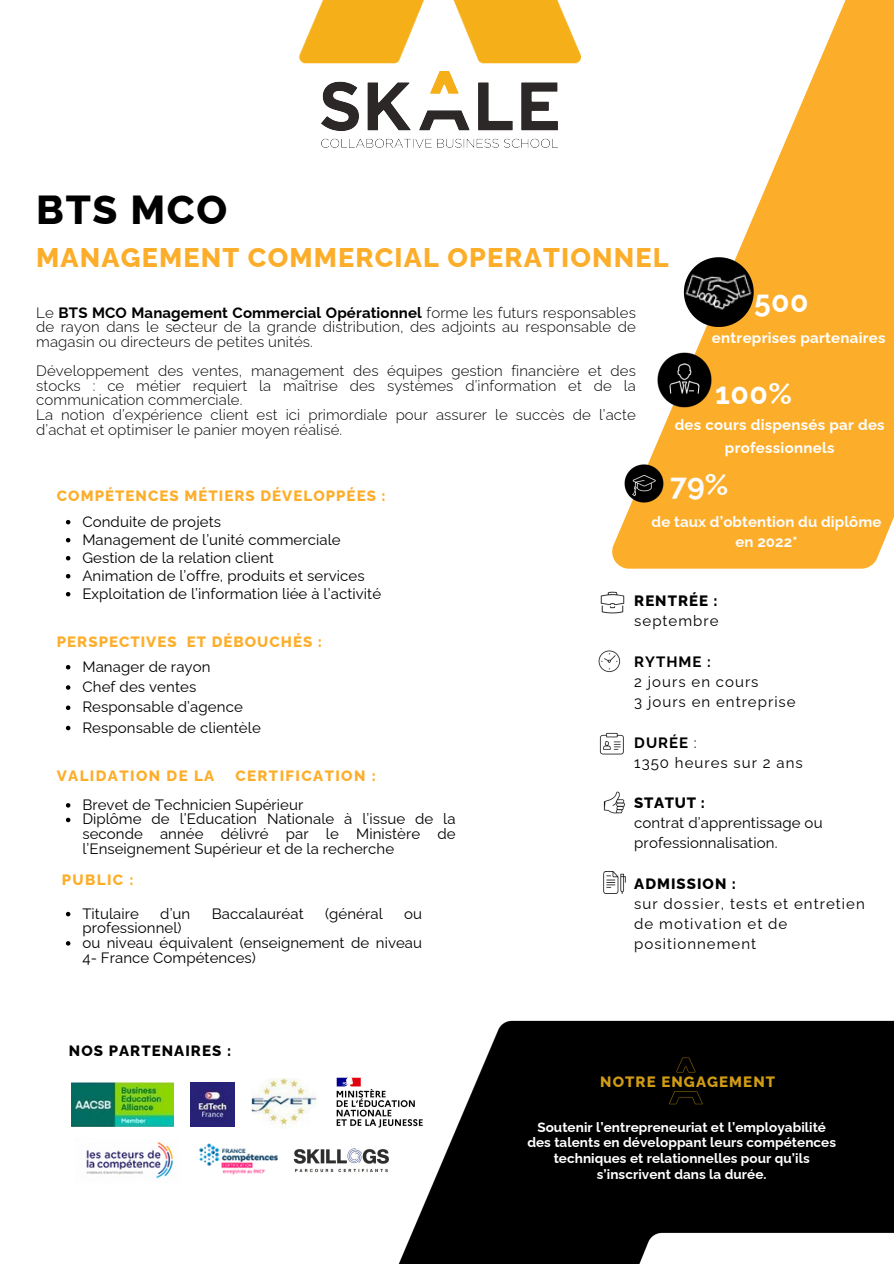
<style>
.page{position:relative;width:894px;height:1264px;background:#fff}
.page>*{position:absolute;margin:0;border:0;box-sizing:border-box;transform-origin:0 0}
.t1{font:800 40.5px "Raleway";letter-spacing:.045em;color:#000}
.t2{font:700 30px "Raleway";letter-spacing:.02em;color:#fff}
.t3{font:700 30px "Raleway";color:#fcfcfc}
.t4{font:800 27px "Raleway";letter-spacing:.045em;color:#fcae2b}
.t5{font:15px/14.7px "Raleway";letter-spacing:.005em;color:#000}
.t6{font:300 15px/14.7px "Raleway";letter-spacing:.005em;color:#000;text-align:justify}
.t7{font:15px/20.2px "Raleway";letter-spacing:.065em;color:#000}
.t8{font:15px/20.2px "Raleway";letter-spacing:.07em;color:#000}
.t9{font:800 15px "Raleway";letter-spacing:.07em;color:#fcae2b}
.t10{font:700 15px/22.5px "Raleway";letter-spacing:.02em;color:#fff;text-align:center}
.t11{font:700 15px/20.2px "Raleway";letter-spacing:.005em;color:#fcfcfc;text-align:center}
.t12{font:800 15px "Raleway";letter-spacing:.095em;color:#fcae2b}
.t13{font:800 15px "Raleway";letter-spacing:.07em;color:#000}
.t14{font:800 15px "Raleway";letter-spacing:.07em;color:#d19c15}
.t15{font:700 13.5px/15.8px "Raleway";letter-spacing:.005em;color:#fff;text-align:center}
.s1{font-weight:700}
.s2{font-weight:800}
</style>
<div class="page">
<img style="left:399px;top:1020px;width:494px;height:243px">
<img style="left:71px;top:1082px;width:102px;height:44px">
<img style="left:199px;top:1143px;width:79px;height:32px">
<img style="left:86px;top:1142px;width:87px;height:37px">
<img style="left:191px;top:1082px;width:44px;height:44px">
<img style="left:251px;top:1078px;width:66px;height:50px">
<img style="left:298px;top:0;width:283px;height:122px">
<img style="left:321px;top:71px;width:236px;height:77px">
<img style="left:603px;top:872px;width:22px;height:21px">
<img style="left:600px;top:591px;width:25px;height:23px">
<img style="left:603px;top:791px;width:23px;height:23px">
<img style="left:598px;top:650px;width:23px;height:23px">
<img style="left:599px;top:732px;width:25px;height:23px">
<svg style="left:612px;top:0;width:281px;height:568px;fill:#fcae2b"></svg>
<img style="left:647px;top:343px;width:74px;height:74px">
<svg style="left:683px;top:257px;width:70px;height:70px"></svg>
<img style="left:674px;top:264px;width:88px;height:56px">
<img style="left:293px;top:1144px;width:113px;height:30px">
<img style="left:336px;top:1069px;width:95px;height:59px">
<svg style="left:66px;top:520px;width:4px;height:4px"></svg>
<svg style="left:66px;top:538px;width:4px;height:4px"></svg>
<svg style="left:66px;top:556px;width:4px;height:4px"></svg>
<svg style="left:66px;top:574px;width:4px;height:4px"></svg>
<svg style="left:66px;top:592px;width:4px;height:4px"></svg>
<svg style="left:66px;top:665px;width:4px;height:4px"></svg>
<svg style="left:66px;top:685px;width:4px;height:4px"></svg>
<svg style="left:66px;top:705px;width:4px;height:5px"></svg>
<svg style="left:66px;top:725px;width:4px;height:5px"></svg>
<svg style="left:66px;top:911px;width:4px;height:5px"></svg>
<svg style="left:66px;top:941px;width:4px;height:4px"></svg>
<svg style="left:66px;top:803px;width:4px;height:4px"></svg>
<svg style="left:66px;top:817px;width:4px;height:5px"></svg>
<img style="left:617px;top:457px;width:53px;height:53px">
<p class="t1" style="left:36px;top:186px;width:192px">BTS MCO</p>
<p class="t4" style="left:36px;top:241px;width:633px">MANAGEMENT COMMERCIAL OPERATIONNEL</p>
<p class="t6" style="left:36px;top:305px;width:601px">Le <span class="s1">BTS MCO Management Commercial Opérationnel</span> forme les futurs responsables de rayon dans le secteur de la grande distribution, des adjoints au responsable de magasin ou directeurs de petites unités.</p>
<h4 class="t6" style="left:36px;top:363px;width:601px;text-align:left">Développement des ventes, management des équipes gestion financière et des stocks : ce métier requiert la maîtrise des systèmes d’information et de la communication commerciale.<br>La notion d’expérience client est ici primordiale pour assurer le succès de l’acte d’achat et optimiser le panier moyen réalisé.</h4>
<h1 class="t2" style="left:753px;top:284px;width:56px">500</h1>
<p class="t10" style="left:711px;top:327px;width:175px">entreprises partenaires</p>
<h2 class="t2" style="left:715px;top:376px;width:78px">100%</h2>
<h4 class="t10" style="left:674px;top:413px;width:211px">des cours dispensés par des professionnels</h4>
<p class="t9" style="left:57px;top:487px;width:330px">COMPÉTENCES MÉTIERS DÉVELOPPÉES :</p>
<p class="t5" style="left:82px;top:514px;width:140px">Conduite de projets</p>
<p class="t5" style="left:82px;top:532px;width:260px">Management de l’unité commerciale</p>
<p class="t5" style="left:82px;top:550px;width:193px">Gestion de la relation client</p>
<h5 class="t5" style="left:82px;top:568px;width:284px">Animation de l’offre, produits et services</h5>
<h5 class="t5" style="left:82px;top:586px;width:300px">Exploitation de l’information liée à l’activité</h5>
<p class="t9" style="left:57px;top:632px;width:266px">PERSPECTIVES ET DÉBOUCHÉS :</p>
<h5 class="t5" style="left:82px;top:659px;width:130px">Manager de rayon</h5>
<h5 class="t5" style="left:82px;top:679px;width:115px">Chef des ventes</h5>
<h5 class="t5" style="left:82px;top:699px;width:162px">Responsable d’agence</h5>
<h3 class="t5" style="left:82px;top:720px;width:180px">Responsable de clientèle</h3>
<p class="t12" style="left:57px;top:766px;width:159px">VALIDATION DE LA</p>
<p class="t12" style="left:235px;top:766px;width:142px">CERTIFICATION :</p>
<p class="t5" style="left:82px;top:797px;width:222px">Brevet de Technicien Supérieur</p>
<p class="t5" style="left:82px;top:811px;width:374px;text-align:justify">Diplôme de l’Education Nationale à l’issue de la seconde année délivré par le Ministère de l’Enseignement Supérieur et de la recherche</p>
<p class="t9" style="left:62px;top:871px;width:73px">PUBLIC :</p>
<p class="t5" style="left:82px;top:906px;width:58px">Titulaire</p>
<p class="t5" style="left:160px;top:906px;width:32px">d’un</p>
<p class="t5" style="left:212px;top:906px;width:93px">Baccalauréat</p>
<p class="t5" style="left:325px;top:906px;width:59px">(général</p>
<p class="t5" style="left:404px;top:906px;width:19px">ou</p>
<p class="t5" style="left:82px;top:920px;width:101px">professionnel)</p>
<p class="t5" style="left:82px;top:935px;width:341px">ou niveau équivalent (enseignement de niveau<br>4- France Compétences)</p>
<h5 class="t13" style="left:69px;top:1041px;width:164px">NOS PARTENAIRES :</h5>
<h3 class="t3" style="left:670px;top:466px;width:60px">79%</h3>
<p class="t11" style="left:651px;top:511px;width:231px">de taux d’obtention du diplôme en 2022*</p>
<h2 class="t7" style="left:634px;top:590px;width:86px"><span class="s2">RENTRÉE : </span>septembre</h2>
<p class="t7" style="left:634px;top:651px;width:163px"><span class="s1">RYTHME :<br></span>2 jours en cours<br>3 jours en entreprise</p>
<h2 class="t7" style="left:634px;top:732px;width:170px"><span class="s1">DURÉE</span> :<br>1350 heures sur 2 ans</h2>
<h4 class="t5" style="left:634px;top:792px;width:190px;line-height:20.2px"><span class="s2">STATUT :<br></span>contrat d’apprentissage ou professionnalisation.</h4>
<p class="t8" style="left:634px;top:873px;width:232px"><span class="s2">ADMISSION :<br></span>sur dossier, tests et entretien de motivation et de positionnement</p>
<h5 class="t14" style="left:600px;top:1072px;width:176px">NOTRE ENGAGEMENT</h5>
<h3 class="t15" style="left:527px;top:1119px;width:310px">Soutenir l’entrepreneuriat et l’employabilité des talents en développant leurs compétences techniques et relationnelles pour qu’ils s’inscrivent dans la durée.</h3>
</div>
